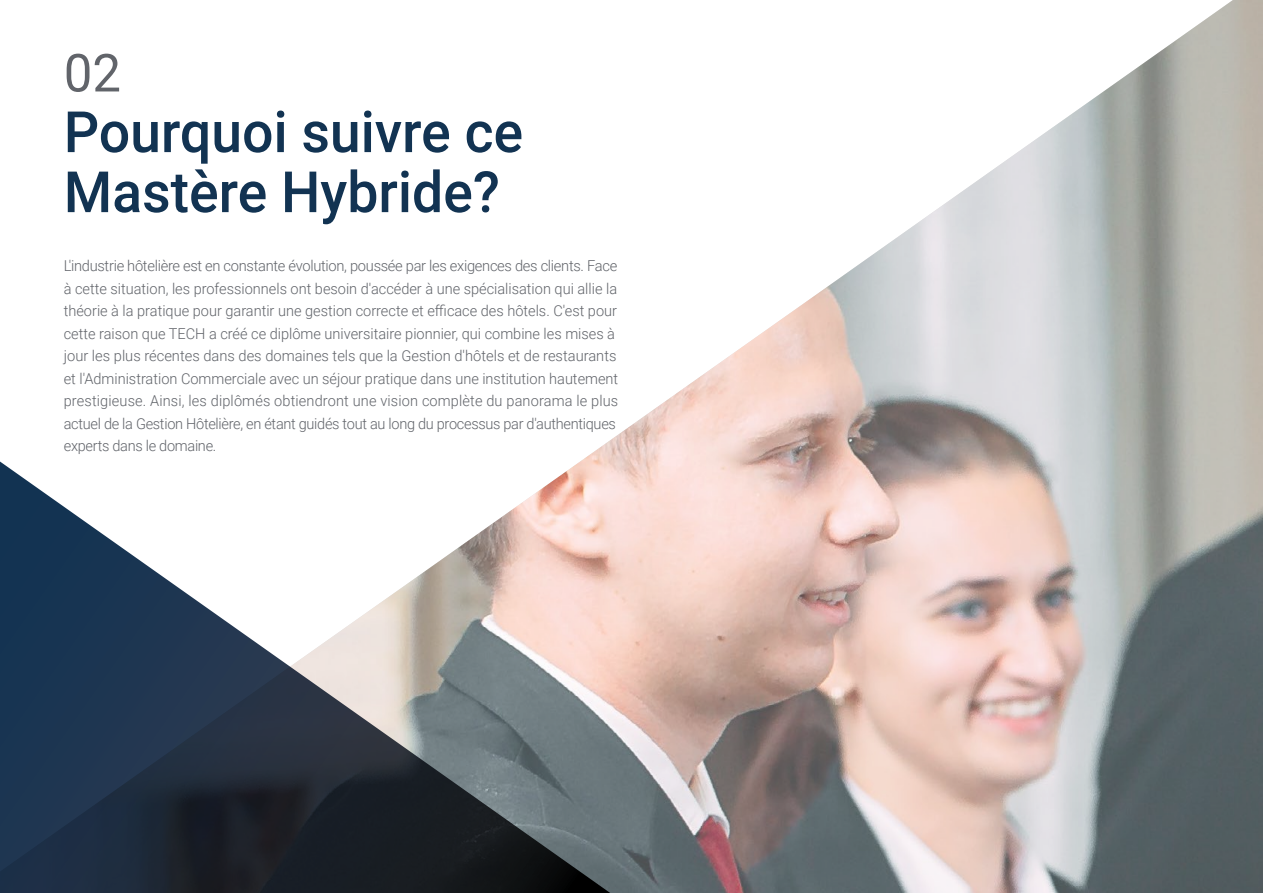
<style>
.page{position:relative;width:1263px;height:893px;background:#fff}
.page>*{position:absolute;margin:0;border:0;box-sizing:border-box;transform-origin:0 0}
.t1{font:500 57px/60px "Roboto";color:#123352}
.t2{font:52.5px "Roboto";color:#61646a}
.t3{font:300 15px/22.5px "Roboto";color:#61646a}
</style>
<div class="page">
<img style="left:602px;top:0;width:661px;height:893px">
<svg style="left:0;top:446px;width:640px;height:447px"></svg>
<h2 class="t2" style="left:64px;top:36px;width:59px">02</h2>
<h1 class="t1" style="left:64px;top:100px;width:461px">Pourquoi suivre ce<br>Mastère Hybride?</h1>
<p class="t3" style="left:64px;top:254px;width:556px">L'industrie hôtelière est en constante évolution, poussée par les exigences des clients. Face à cette situation, les professionnels ont besoin d'accéder à une spécialisation qui allie la théorie à la pratique pour garantir une gestion correcte et efficace des hôtels. C'est pour cette raison que TECH a créé ce diplôme universitaire pionnier, qui combine les mises à jour les plus récentes dans des domaines tels que la Gestion d'hôtels et de restaurants et l'Administration Commerciale avec un séjour pratique dans une institution hautement prestigieuse. Ainsi, les diplômés obtiendront une vision complète du panorama le plus actuel de la Gestion Hôtelière, en étant guidés tout au long du processus par d'authentiques experts dans le domaine.</p>
</div>
